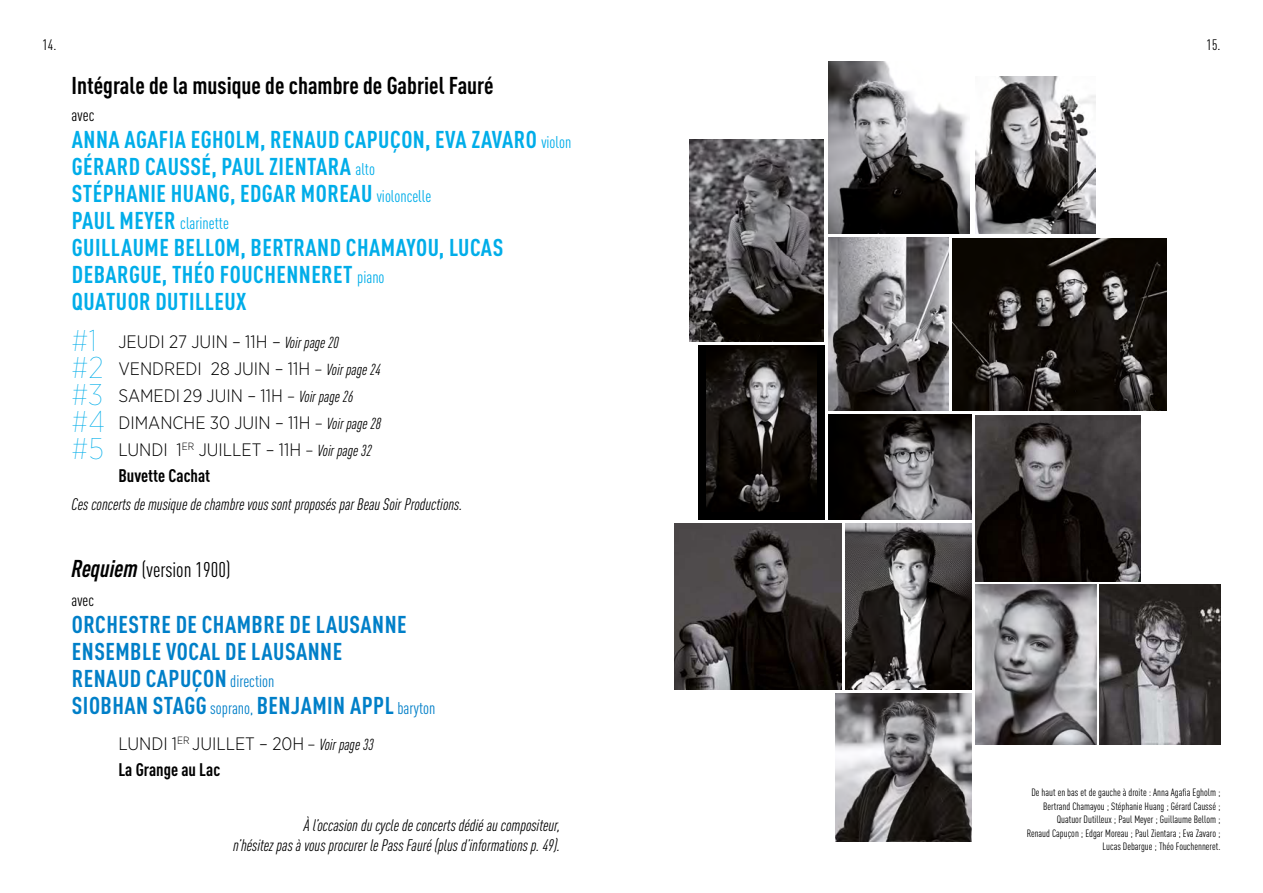
<style>
.page{position:relative;width:1263px;height:893px;background:#fff}
.page>*{position:absolute;margin:0;border:0;box-sizing:border-box;transform-origin:0 0}
.t1{font:700 condensed 24px/27px "DIN Pro";letter-spacing:.02em;color:#00ade9}
.t2{font:700 condensed 24px/27px "DIN Pro";letter-spacing:.02em;color:#007fc8}
.t3{font:700 condensed 24px "DIN Pro";color:#000}
.t4{font:condensed 21px "DIN Pro";color:#000}
.t5{font:300 18px/27px "Gotham Narrow";color:#000}
.t6{font:700 condensed 18px "DIN Pro";color:#000}
.t7{font:condensed 16.8px "DIN Pro";color:#00ade9}
.t8{font:condensed 16.8px "DIN Pro";color:#000}
.t9{font:italic condensed 16.5px/19.8px "DIN Pro";color:#000;text-align:right}
.t10{font:condensed 16.5px "DIN Pro";color:#000}
.t11{font:condensed 15px "DIN Pro";color:#000}
.t12{font:condensed 10.5px/13.5px "DIN Pro";color:#000;text-align:right}
.s1{font-weight:400;font-size:16.8px}
.s2{font-weight:700;font-size:24px}
.s3{font-weight:100;font-size:30px;color:#00ade9}
.s4{font-family:"DIN Pro";font-weight:400;font-style:italic;font-stretch:condensed;font-size:15.75px}
.s5{font-size:16.5px}
.s6{font-weight:700;font-style:italic;font-size:24px}
</style>
<div class="page">
<img style="left:952px;top:239px;width:215px;height:172px">
<img style="left:689px;top:140px;width:135px;height:202px">
<img style="left:674px;top:524px;width:167px;height:165px">
<img style="left:975px;top:76px;width:121px;height:158px">
<img style="left:828px;top:238px;width:121px;height:173px">
<img style="left:828px;top:415px;width:144px;height:105px">
<img style="left:828px;top:62px;width:141px;height:172px">
<img style="left:975px;top:585px;width:121px;height:160px">
<img style="left:845px;top:524px;width:126px;height:165px">
<img style="left:975px;top:415px;width:165px;height:166px">
<div style="left:698px;top:346px;width:126px;height:174px;background:#000"></div>
<img style="left:706px;top:346px;width:110px;height:165px">
<img style="left:1100px;top:585px;width:120px;height:160px">
<img style="left:836px;top:693px;width:135px;height:148px">
<h3 class="t11" style="left:43px;top:34px;width:15px">14.</h3>
<h1 class="t3" style="left:72px;top:67px;width:424px">Intégrale de la musique de chambre de Gabriel Fauré</h1>
<h3 class="t8" style="left:72px;top:103px;width:24px">avec</h3>
<h1 class="t1" style="left:72px;top:124px;width:501px">ANNA AGAFIA EGHOLM, RENAUD CAPUÇON, EVA ZAVARO <span class="s1">violon<br></span>GÉRARD CAUSSÉ, PAUL ZIENTARA <span class="s1">alto<br></span>STÉPHANIE HUANG, EDGAR MOREAU <span class="s1">violoncelle</span></h1>
<h3 class="t7" style="left:72px;top:211px;width:158px"><span class="s2">PAUL MEYER</span> clarinette</h3>
<h1 class="t1" style="left:72px;top:232px;width:433px">GUILLAUME BELLOM, BERTRAND CHAMAYOU, LUCAS<br>DEBARGUE, THÉO FOUCHENNERET <span class="s1">piano<br></span>QUATUOR DUTILLEUX</h1>
<h3 class="t5" style="left:72px;top:327px;width:311px"><span class="s3">#1</span> JEUDI 27 JUIN – 11H – <span class="s4">Voir page 20<br></span><span class="s3">#2</span> VENDREDI 28 JUIN – 11H <span class="s5">–</span> <span class="s4">Voir page 24 </span><span class="s3">#3</span> SAMEDI 29 JUIN – 11H <span class="s5">–</span> <span class="s4">Voir page 26 </span><span class="s3">#4</span> DIMANCHE 30 JUIN – 11H <span class="s5">–</span> <span class="s4">Voir page 28 </span><span class="s3">#5</span> LUNDI 1<sup>ER</sup> JUILLET – 11H <span class="s5">–</span> <span class="s4">Voir page 32</span></h3>
<h3 class="t6" style="left:118px;top:462px;width:93px">Buvette Cachat</h3>
<h3 class="t9" style="left:72px;top:493px;width:392px">Ces concerts de musique de chambre vous sont proposés par Beau Soir Productions.</h3>
<h2 class="t4" style="left:72px;top:555px;width:160px"><span class="s6">Requiem</span> (version 1900)</h2>
<h3 class="t10" style="left:72px;top:588px;width:24px">avec</h3>
<h1 class="t2" style="left:72px;top:609px;width:365px">ORCHESTRE DE CHAMBRE DE LAUSANNE ENSEMBLE VOCAL DE LAUSANNE<br>RENAUD CAPUÇON <span class="s1">direction<br></span>SIOBHAN STAGG <span class="s1">soprano,</span> BENJAMIN APPL <span class="s1">baryton</span></h1>
<h3 class="t5" style="left:118px;top:729px;width:257px">LUNDI 1<sup>ER</sup> JUILLET – 20H <span class="s5">–</span> <span class="s4">Voir page 33</span></h3>
<h3 class="t6" style="left:118px;top:756px;width:103px">La Grange au Lac</h3>
<h3 class="t9" style="left:233px;top:814px;width:329px">À l’occasion du cycle de concerts dédié au compositeur,<br>n’hésitez pas à vous procurer le Pass Fauré (plus d’informations p. 49).</h3>
<h3 class="t11" style="left:1206px;top:34px;width:15px">15.</h3>
<p class="t12" style="left:1027px;top:785px;width:195px">De haut en bas et de gauche à droite : Anna Agafia Egholm ; Bertrand Chamayou ; Stéphanie Huang ; Gérard Caussé ; Quatuor Dutilleux ; Paul Meyer ; Guillaume Bellom ;<br>Renaud Capuçon ; Edgar Moreau ; Paul Zientara ; Eva Zavaro ; Lucas Debargue ; Théo Fouchenneret.</p>
</div>
